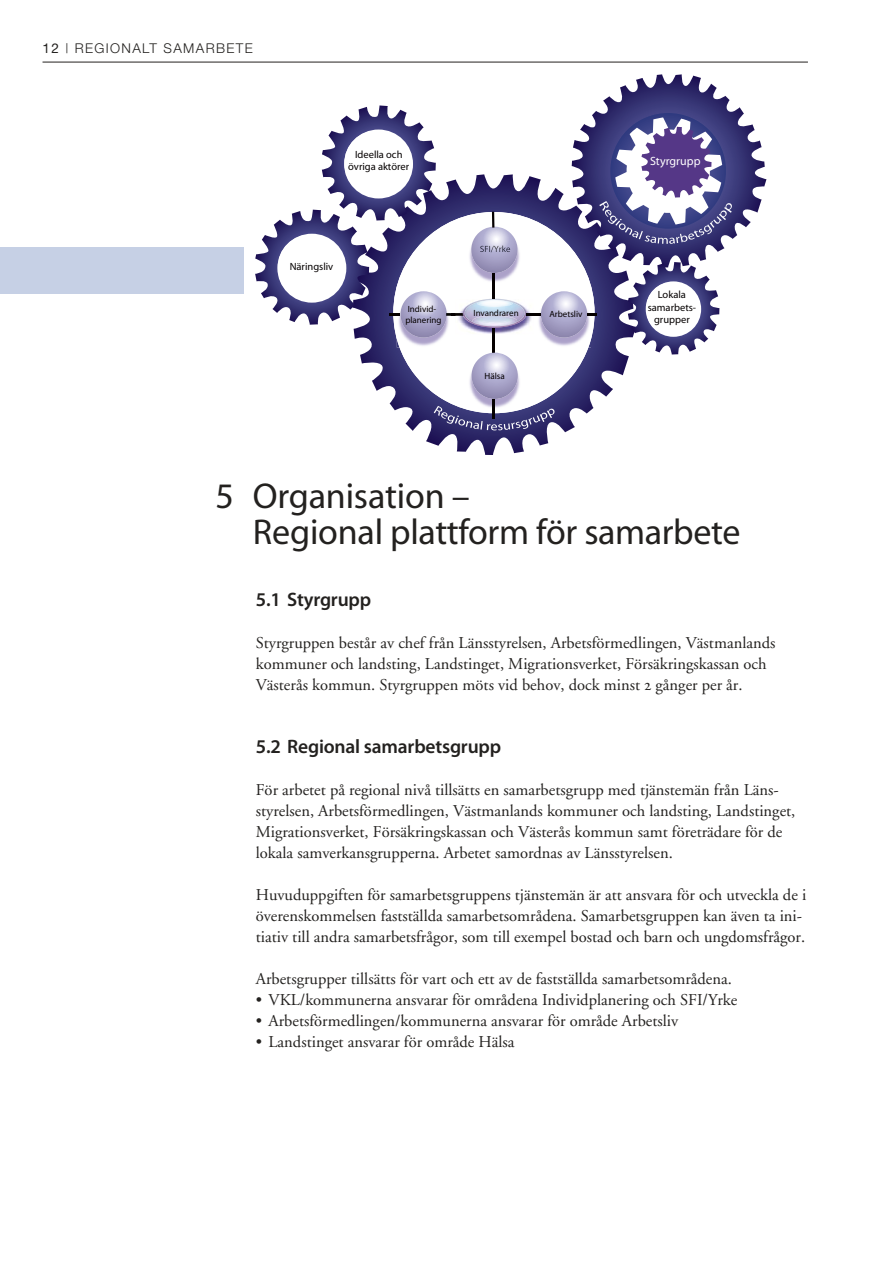
<style>
.page{position:relative;width:893px;height:1263px;background:#fff}
.page>*{position:absolute;margin:0;border:0;box-sizing:border-box;transform-origin:0 0}
.t1{font:36px/36px "Myriad";letter-spacing:-.01em;color:#23211f}
.t2{font:600 19.5px "Myriad Pro";letter-spacing:-.01em;color:#23211f}
.t3{font:16.5px/21px "Adobe Garamond";color:#23211f}
.t4{font:300 13.5px "Helvetica Neue";letter-spacing:.1em;color:#23211f}
.t5{font:12px "Myriad";color:#fff}
.t6{font:10.5px/12.6px "Myriad";color:#050000;text-align:center}
.t7{font:9px/10.8px "Myriad";color:#050000}
.s1{font-weight:400}
.s2{font-family:"Adobe Garamond Regular SC"}
</style>
<div class="page">
<hr style="left:43px;top:62px;width:765px;height:1px;background:#23211f">
<div style="left:0;top:247px;width:244px;height:46px;background:#c6d0e5"></div>
<svg style="left:412px;top:430px;width:157px;height:25px"></svg>
<svg style="left:255px;top:74px;width:511px;height:356px"></svg>
<div style="left:277px;top:234px;width:69px;height:69px;background:#fff;border-radius:50%"></div>
<p class="t4" style="left:43px;top:40px;width:212px"><span class="s1">12</span> | REGIONALT SAMARBETE</p>
<p class="t6" style="left:348px;top:148px;width:63px">Ideella och övriga aktörer</p>
<p class="t5" style="left:650px;top:155px;width:52px">Styrgrupp</p>
<p class="t6" style="left:290px;top:261px;width:45px">Näringsliv</p>
<p class="t7" style="left:405px;top:304px;width:38px">Individ&shy;planering</p>
<p class="t7" style="left:549px;top:309px;width:35px">Arbetsliv</p>
<p class="t7" style="left:473px;top:308px;width:47px">Invandraren</p>
<p class="t7" style="left:485px;top:371px;width:22px">Hälsa</p>
<p class="t6" style="left:648px;top:289px;width:50px">Lokala samarbets&shy;grupper</p>
<h1 class="t1" style="left:253px;top:479px;width:489px;text-indent:-38px">5 Organisation –<br>Regional plattform för samarbete</h1>
<p class="t2" style="left:256px;top:587px;width:117px">5.1 Styrgrupp</p>
<p class="t3" style="left:256px;top:632px;width:521px">Styrgruppen består av chef från Länsstyrelsen, Arbetsförmedlingen, Västmanlands kommuner och landsting, Landstinget, Migrationsverket, Försäkringskassan och<br>Västerås kommun. Styrgruppen möts vid behov, dock minst <span class="s2">2</span> gånger per år.</p>
<p class="t2" style="left:256px;top:734px;width:247px">5.2 Regional samarbetsgrupp</p>
<p class="t3" style="left:256px;top:779px;width:541px">För arbetet på regional nivå tillsätts en samarbetsgrupp med tjänstemän från Läns&shy;styrelsen, Arbetsförmedlingen, Västmanlands kommuner och landsting, Landstinget, Migrationsverket, Försäkringskassan och Västerås kommun samt företrädare för de lokala samverkansgrupperna. Arbetet samordnas av Länsstyrelsen.</p>
<p class="t3" style="left:256px;top:884px;width:552px">Huvuduppgiften för samarbetsgruppens tjänstemän är att ansvara för och utveckla de i överenskommelsen fastställda samarbetsområdena. Samarbetsgruppen kan även ta ini&shy;tiativ till andra samarbetsfrågor, som till exempel bostad och barn och ungdomsfrågor.</p>
<p class="t3" style="left:256px;top:968px;width:478px">Arbetsgrupper tillsätts för vart och ett av de fastställda samarbetsområdena.</p>
<p class="t3" style="left:256px;top:989px;width:483px">• VKL/kommunerna ansvarar för områdena Individplanering och SFI/Yrke</p>
<p class="t3" style="left:256px;top:1010px;width:424px">• Arbetsförmedlingen/kommunerna ansvarar för område Arbetsliv</p>
<p class="t3" style="left:256px;top:1031px;width:260px">• Landstinget ansvarar för område Hälsa</p>
</div>
